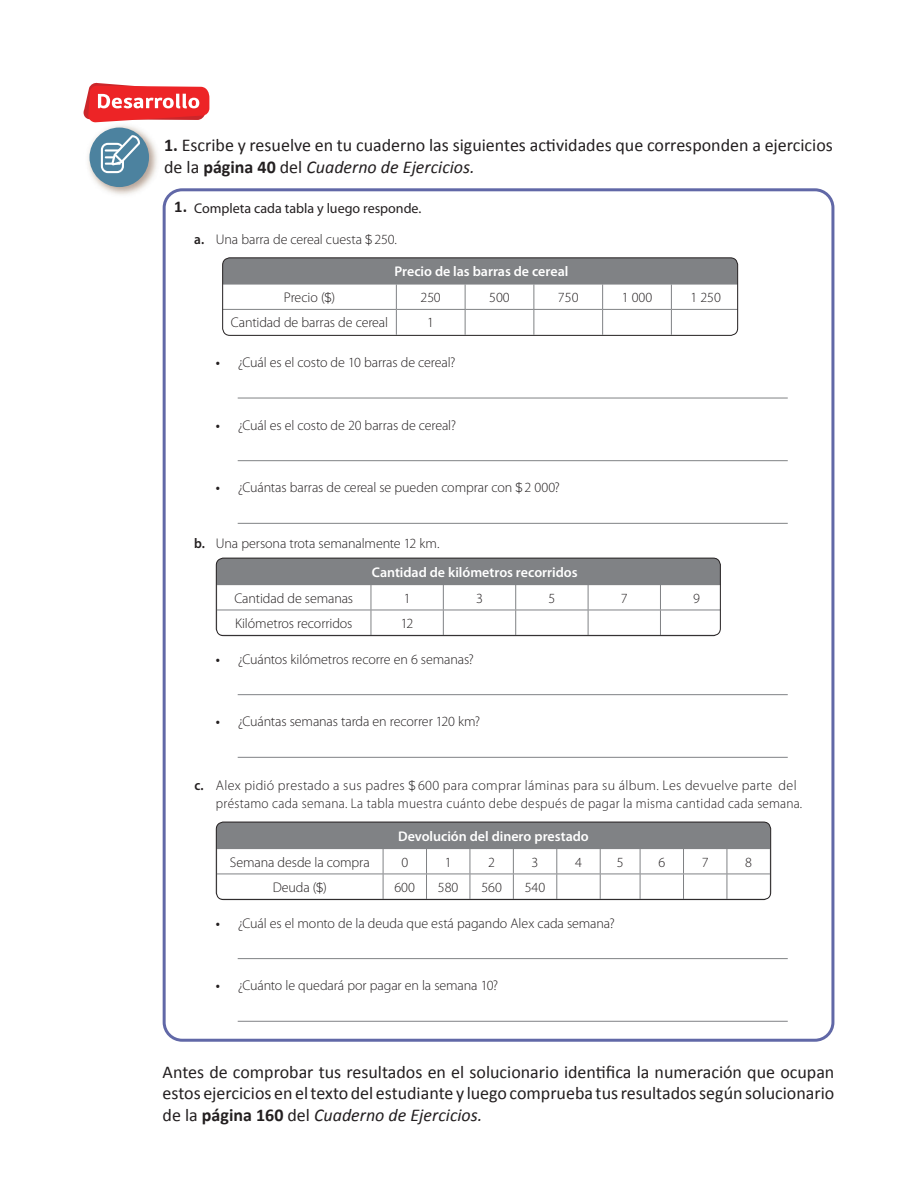
<style>
.page{position:relative;width:918px;height:1188px;background:#fff}
.page>*{position:absolute;margin:0;border:0;box-sizing:border-box;transform-origin:0 0}
.t1{font:18px/21.6px "Calibri";color:#231f20}
.t2{font:700 16.5px "Calibri";color:#231f20}
.t3{font:300 14.1px/29.1px "Myriad Pro";letter-spacing:-.005em;color:#231f20}
.t4{font:300 14.1px/18.3px "Myriad Pro";letter-spacing:.02em;color:#231f20}
.t5{font:600 14.1px "Myriad Pro";color:#fff}
.t6{font:14.1px "Myriad Pro";color:#231f20}
.t7{font:condensed 12.75px "Myriad Pro";letter-spacing:.005em;color:#231f20}
.s1{font-weight:700}
.s2{font-style:italic}
.s3{font-weight:400;color:#808285}
.s4{font-weight:600}
.s5{font-family:"Gill Sans"}
.s6{font-weight:600;color:#fff}
</style>
<div class="page">
<img style="left:88px;top:125px;width:69px;height:70px">
<div style="left:90px;top:128px;width:59px;height:59px;background:#4c829f;border-radius:50%"></div>
<svg style="left:101px;top:135px;width:39px;height:38px"></svg>
<div style="left:163px;top:188px;width:671px;height:854px;border:3px solid #6168a7;border-radius:18px"></div>
<svg style="left:83px;top:82px;width:126px;height:41px"></svg>
<div style="left:223px;top:258px;width:515px;height:26px;background:#808285"></div>
<hr style="left:223px;top:284px;width:173px;height:1px;background:#808285">
<hr style="left:396px;top:284px;width:69px;height:1px;background:#808285">
<hr style="left:465px;top:284px;width:69px;height:1px;background:#808285">
<hr style="left:534px;top:284px;width:69px;height:1px;background:#808285">
<hr style="left:603px;top:284px;width:68px;height:1px;background:#808285">
<hr style="left:671px;top:284px;width:67px;height:1px;background:#808285">
<hr style="left:223px;top:309px;width:173px;height:1px;background:#808285">
<hr style="left:396px;top:309px;width:69px;height:1px;background:#808285">
<svg style="left:396px;top:284px;width:1px;height:50px"></svg>
<hr style="left:465px;top:309px;width:69px;height:1px;background:#808285">
<svg style="left:465px;top:284px;width:1px;height:50px"></svg>
<hr style="left:534px;top:309px;width:69px;height:1px;background:#808285">
<svg style="left:534px;top:284px;width:1px;height:50px"></svg>
<hr style="left:603px;top:309px;width:68px;height:1px;background:#808285">
<svg style="left:602px;top:284px;width:1px;height:50px"></svg>
<hr style="left:671px;top:309px;width:67px;height:1px;background:#808285">
<svg style="left:671px;top:284px;width:1px;height:50px"></svg>
<div style="left:222px;top:258px;width:516px;height:78px;border:1px solid #231f20;border-radius:7px"></div>
<hr style="left:238px;top:398px;width:550px;height:1px;background:#808285">
<hr style="left:238px;top:460px;width:550px;height:1px;background:#808285">
<hr style="left:238px;top:523px;width:550px;height:1px;background:#808285">
<div style="left:217px;top:558px;width:503px;height:27px;background:#808285"></div>
<hr style="left:216px;top:558px;width:155px;height:1px;background:#808285">
<hr style="left:216px;top:610px;width:155px;height:1px;background:#808285">
<hr style="left:371px;top:610px;width:72px;height:1px;background:#808285">
<svg style="left:371px;top:585px;width:1px;height:49px"></svg>
<hr style="left:443px;top:610px;width:73px;height:1px;background:#808285">
<svg style="left:443px;top:585px;width:1px;height:49px"></svg>
<hr style="left:516px;top:610px;width:72px;height:1px;background:#808285">
<svg style="left:515px;top:585px;width:1px;height:49px"></svg>
<hr style="left:588px;top:610px;width:72px;height:1px;background:#808285">
<svg style="left:588px;top:585px;width:1px;height:49px"></svg>
<hr style="left:660px;top:610px;width:60px;height:1px;background:#808285">
<svg style="left:660px;top:585px;width:1px;height:49px"></svg>
<hr style="left:216px;top:635px;width:155px;height:1px;background:#808285">
<hr style="left:660px;top:635px;width:60px;height:1px;background:#808285">
<div style="left:216px;top:558px;width:505px;height:78px;border:1px solid #231f20;border-radius:7px"></div>
<hr style="left:238px;top:694px;width:550px;height:1px;background:#808285">
<hr style="left:238px;top:757px;width:550px;height:1px;background:#808285">
<div style="left:217px;top:822px;width:553px;height:27px;background:#808285"></div>
<hr style="left:216px;top:874px;width:167px;height:1px;background:#808285">
<hr style="left:383px;top:874px;width:44px;height:1px;background:#808285">
<svg style="left:383px;top:849px;width:1px;height:49px"></svg>
<hr style="left:427px;top:874px;width:43px;height:1px;background:#808285">
<svg style="left:426px;top:849px;width:1px;height:49px"></svg>
<hr style="left:470px;top:874px;width:43px;height:1px;background:#808285">
<svg style="left:470px;top:849px;width:1px;height:49px"></svg>
<hr style="left:513px;top:874px;width:44px;height:1px;background:#808285">
<svg style="left:513px;top:849px;width:1px;height:49px"></svg>
<hr style="left:557px;top:874px;width:43px;height:1px;background:#808285">
<svg style="left:556px;top:849px;width:1px;height:49px"></svg>
<hr style="left:600px;top:874px;width:40px;height:1px;background:#808285">
<svg style="left:600px;top:849px;width:1px;height:49px"></svg>
<hr style="left:640px;top:874px;width:44px;height:1px;background:#808285">
<svg style="left:640px;top:849px;width:1px;height:49px"></svg>
<hr style="left:684px;top:874px;width:43px;height:1px;background:#808285">
<svg style="left:683px;top:849px;width:1px;height:49px"></svg>
<hr style="left:727px;top:874px;width:44px;height:1px;background:#808285">
<svg style="left:727px;top:849px;width:1px;height:49px"></svg>
<hr style="left:216px;top:899px;width:167px;height:1px;background:#808285">
<hr style="left:727px;top:899px;width:44px;height:1px;background:#808285">
<hr style="left:216px;top:822px;width:167px;height:1px;background:#808285">
<hr style="left:727px;top:822px;width:44px;height:1px;background:#808285">
<div style="left:216px;top:822px;width:555px;height:78px;border:1px solid #231f20;border-radius:7px"></div>
<hr style="left:238px;top:958px;width:550px;height:1px;background:#808285">
<hr style="left:238px;top:1021px;width:550px;height:1px;background:#808285">
<p class="t1" style="left:164px;top:134px;width:670px"><span class="s1">1.</span> Escribe y resuelve en tu cuaderno las siguientes actividades que corresponden a ejercicios de la <span class="s1">página 40</span> del <span class="s2">Cuaderno de Ejercicios.</span></p>
<p class="t3" style="left:174px;top:151px;width:182px"><span class="s3">Lección 4:</span> Patrones y secuencias</p>
<p class="t6" style="left:173px;top:199px;width:250px"><span class="s4">4.</span> Completa cada tabla y luego responde.</p>
<p class="t3" style="left:194px;top:225px;width:204px"><span class="s4">a.</span> Una barra de cereal cuesta <span class="s5">$</span>250.</p>
<p class="t5" style="left:394px;top:263px;width:176px">Precio de las barras de cereal</p>
<p class="t3" style="left:284px;top:283px;width:53px">Precio (<span class="s5">$</span>)</p>
<p class="t3" style="left:421px;top:283px;width:22px">250</p>
<p class="t3" style="left:489px;top:283px;width:22px">500</p>
<p class="t3" style="left:558px;top:283px;width:22px">750</p>
<p class="t3" style="left:622px;top:283px;width:32px">1 000</p>
<p class="t3" style="left:691px;top:283px;width:32px">1 250</p>
<p class="t3" style="left:231px;top:308px;width:159px">Cantidad de barras de cereal</p>
<p class="t3" style="left:427px;top:308px;width:8px">1</p>
<p class="t3" style="left:216px;top:348px;width:241px"><span class="s4">•</span> ¿Cuál es el costo de 10 barras de cereal?</p>
<p class="t2" style="left:174px;top:196px;width:14px">1.</p>
<p class="t3" style="left:216px;top:411px;width:242px"><span class="s4">•</span> ¿Cuál es el costo de 20 barras de cereal?</p>
<p class="t3" style="left:216px;top:473px;width:345px"><span class="s4">•</span> ¿Cuántas barras de cereal se pueden comprar con <span class="s5">$</span>2 000?</p>
<p class="t3" style="left:372px;top:529px;width:207px;text-indent:-178px"><span class="s4">b.</span> Una persona trota semanalmente 12 km.<br><span class="s6">Cantidad de kilómetros recorridos</span></p>
<p class="t3" style="left:234px;top:584px;width:120px">Cantidad de semanas</p>
<p class="t3" style="left:404px;top:584px;width:8px">1</p>
<p class="t3" style="left:476px;top:584px;width:8px">3</p>
<p class="t3" style="left:548px;top:584px;width:8px">5</p>
<p class="t3" style="left:621px;top:584px;width:8px">7</p>
<p class="t3" style="left:693px;top:584px;width:8px">9</p>
<p class="t3" style="left:235px;top:609px;width:119px">Kilómetros recorridos</p>
<p class="t3" style="left:401px;top:609px;width:14px">12</p>
<p class="t3" style="left:216px;top:645px;width:259px"><span class="s4">•</span> ¿Cuántos kilómetros recorre en 6 semanas?</p>
<p class="t3" style="left:216px;top:707px;width:266px"><span class="s4">•</span> ¿Cuántas semanas tarda en recorrer 120 km?</p>
<p class="t4" style="left:216px;top:776px;width:588px;text-indent:-21px"><span class="s4">c.</span> Alex pidió prestado a sus padres <span class="s5">$</span> 600 para comprar láminas para su álbum. Les devuelve parte del préstamo cada semana. La tabla muestra cuánto debe después de pagar la misma cantidad cada semana.</p>
<p class="t5" style="left:398px;top:827px;width:192px">Devolución del dinero prestado</p>
<p class="t3" style="left:230px;top:848px;width:141px">Semana desde la compra</p>
<p class="t3" style="left:401px;top:848px;width:8px">0</p>
<p class="t3" style="left:445px;top:848px;width:8px">1</p>
<p class="t3" style="left:488px;top:848px;width:8px">2</p>
<p class="t3" style="left:532px;top:848px;width:8px">3</p>
<p class="t3" style="left:575px;top:848px;width:8px">4</p>
<p class="t3" style="left:617px;top:848px;width:8px">5</p>
<p class="t3" style="left:658px;top:848px;width:8px">6</p>
<p class="t3" style="left:702px;top:848px;width:8px">7</p>
<p class="t3" style="left:745px;top:848px;width:8px">8</p>
<p class="t3" style="left:273px;top:873px;width:56px">Deuda (<span class="s5">$</span>)</p>
<p class="t3" style="left:394px;top:873px;width:22px">600</p>
<p class="t3" style="left:438px;top:873px;width:22px">580</p>
<p class="t3" style="left:481px;top:873px;width:22px">560</p>
<p class="t3" style="left:525px;top:873px;width:22px">540</p>
<p class="t3" style="left:216px;top:909px;width:400px"><span class="s4">•</span> ¿Cuál es el monto de la deuda que está pagando Alex cada semana?</p>
<p class="t3" style="left:216px;top:971px;width:284px"><span class="s4">•</span> ¿Cuánto le quedará por pagar en la semana 10?</p>
<p class="t1" style="left:163px;top:1061px;width:673px;text-align:justify">Antes de comprobar tus resultados en el solucionario identifica la numeración que ocupan estos ejercicios en el texto del estudiante y luego comprueba tus resultados según solucionario de la <span class="s1">página 160</span> del <span class="s2">Cuaderno de Ejercicios.</span></p>
<p class="t7" style="left:181px;top:1081px;width:214px">Unidad 1 • Números naturales, operaciones y patrones</p>
</div>
